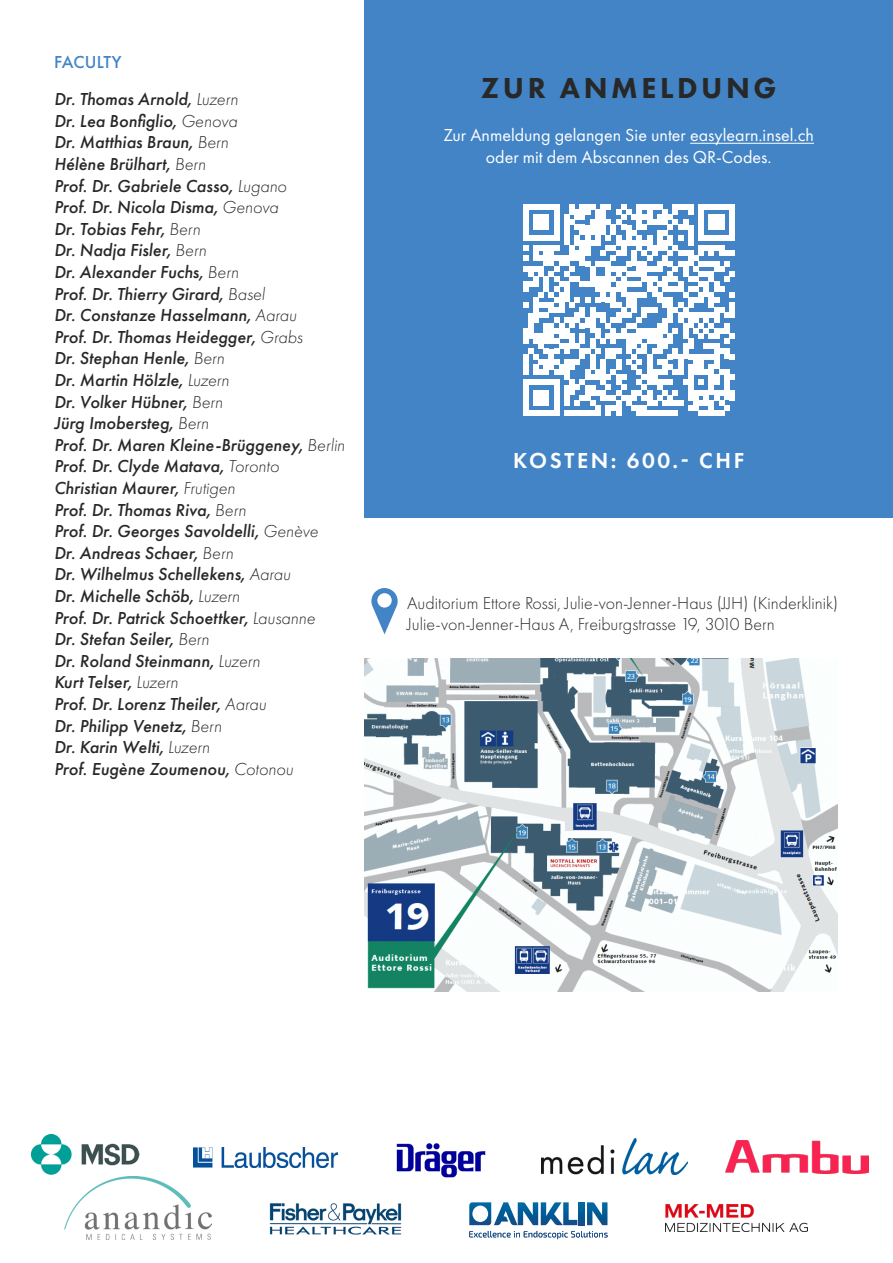
<style>
.page{position:relative;width:893px;height:1263px;background:#fff}
.page>*{position:absolute;margin:0;border:0;box-sizing:border-box;transform-origin:0 0}
.t1{font:800 30px "Futura PT";letter-spacing:.12em;color:#282828}
.t2{font:600 22.5px "Futura PT";letter-spacing:.12em;color:#fff}
.t3{font:italic 500 18px/21.6px "Futura PT";color:#282828}
.t4{font:300 18px/21.6px "Futura PT";color:#282828}
.t5{font:18px/21.6px "Futura PT";color:#fff;text-align:center}
.t6{font:500 18px "Futura PT";color:#4284c6}
.s1{font-weight:300}
</style>
<div class="page">
<img style="left:364px;top:658px;width:473px;height:333px">
<svg style="left:371px;top:588px;width:27px;height:46px"></svg>
<div style="left:364px;top:0;width:529px;height:518px;background:#4284c6"></div>
<hr style="left:690px;top:143px;width:124px;height:1px;background:#fff">
<svg style="left:523px;top:204px;width:212px;height:212px"></svg>
<div style="left:729px;top:390px;width:6px;height:10px;background:#fff"></div>
<img style="left:725px;top:1140px;width:143px;height:34px">
<img style="left:65px;top:1177px;width:146px;height:63px">
<svg style="left:587px;top:1202px;width:20px;height:23px"></svg>
<svg style="left:579px;top:1202px;width:5px;height:23px"></svg>
<svg style="left:469px;top:1202px;width:108px;height:23px"></svg>
<svg style="left:469px;top:1231px;width:139px;height:8px"></svg>
<img style="left:269px;top:1203px;width:133px;height:32px">
<img style="left:193px;top:1148px;width:145px;height:19px">
<img style="left:665px;top:1204px;width:142px;height:27px">
<img style="left:31px;top:1134px;width:108px;height:41px">
<img style="left:396px;top:1143px;width:90px;height:35px">
<img style="left:542px;top:1138px;width:146px;height:37px">
<p class="t6" style="left:54px;top:51px;width:69px">FACULTY</p>
<p class="t3" style="left:54px;top:88px;width:292px">Dr. Thomas Arnold, <span class="s1">Luzern<br></span>Dr. Lea Bonfiglio, <span class="s1">Genova<br></span>Dr. Matthias Braun, <span class="s1">Bern<br></span>Hélène Brülhart, <span class="s1">Bern<br></span>Prof. Dr. Gabriele Casso, <span class="s1">Lugano<br></span>Prof. Dr. Nicola Disma, <span class="s1">Genova<br></span>Dr. Tobias Fehr, <span class="s1">Bern<br></span>Dr. Nadja Fisler, <span class="s1">Bern<br></span>Dr. Alexander Fuchs, <span class="s1">Bern<br></span>Prof. Dr. Thierry Girard, <span class="s1">Basel<br></span>Dr. Constanze Hasselmann, <span class="s1">Aarau<br></span>Prof. Dr. Thomas Heidegger, <span class="s1">Grabs<br></span>Dr. Stephan Henle, <span class="s1">Bern<br></span>Dr. Martin Hölzle, <span class="s1">Luzern<br></span>Dr. Volker Hübner, <span class="s1">Bern<br></span>Jürg Imobersteg, <span class="s1">Bern<br></span>Prof. Dr. Maren Kleine-Brüggeney, <span class="s1">Berlin<br></span>Prof. Dr. Clyde Matava, <span class="s1">Toronto<br></span>Christian Maurer, <span class="s1">Frutigen<br></span>Prof. Dr. Thomas Riva, <span class="s1">Bern<br></span>Prof. Dr. Georges Savoldelli, <span class="s1">Genève<br></span>Dr. Andreas Schaer, <span class="s1">Bern<br></span>Dr. Wilhelmus Schellekens, <span class="s1">Aarau<br></span>Dr. Michelle Schöb, <span class="s1">Luzern<br></span>Prof. Dr. Patrick Schoettker, <span class="s1">Lausanne<br></span>Dr. Stefan Seiler, <span class="s1">Bern<br></span>Dr. Roland Steinmann, <span class="s1">Luzern<br></span>Kurt Telser, <span class="s1">Luzern<br></span>Prof. Dr. Lorenz Theiler, <span class="s1">Aarau<br></span>Dr. Philipp Venetz, <span class="s1">Bern<br></span>Dr. Karin Welti, <span class="s1">Luzern<br></span>Prof. Eugène Zoumenou, <span class="s1">Cotonou</span></p>
<h1 class="t1" style="left:481px;top:69px;width:297px">ZUR ANMELDUNG</h1>
<p class="t5" style="left:443px;top:125px;width:372px">Zur Anmeldung gelangen Sie unter easylearn.insel.ch oder mit dem Abscannen des QR-Codes.</p>
<p class="t2" style="left:513px;top:446px;width:233px">KOSTEN: 600.- CHF</p>
<p class="t4" style="left:407px;top:592px;width:433px">Auditorium Ettore Rossi, Julie-von-Jenner-Haus (JJH) (Kinderklinik)<br>Julie-von-Jenner-Haus A, Freiburgstrasse 19, 3010 Bern</p>
</div>
